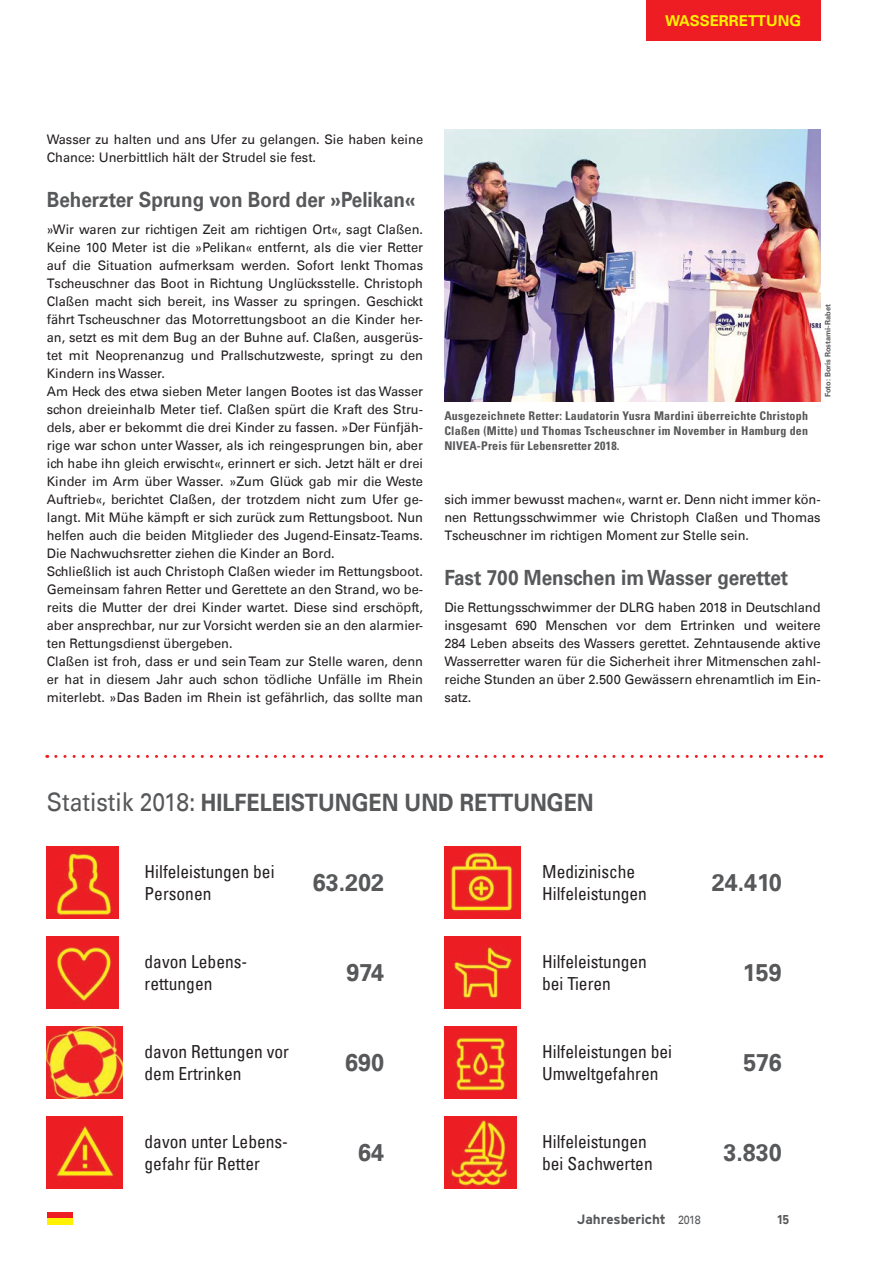
<style>
.page{position:relative;width:893px;height:1263px;background:#fff}
.page>*{position:absolute;margin:0;border:0;box-sizing:border-box;transform-origin:0 0}
.t1{font:700 24px "DLRG Univers";color:#57585a;scale:.9 1}
.t2{font:700 24px "Univers Com 65";color:#57585a}
.t3{font:700 21px "DLRG Univers";color:#57585a;scale:.9 1}
.t4{font:condensed 18px/21.6px "Univers Com 57";color:#231f20}
.t5{font:700 15px "DLRG Univers";color:#fff101}
.t6{font:700 13.5px "Interstate";letter-spacing:-.005em;color:#57585a}
.t7{font:13.2px/18px "DLRG Univers";color:#231f20}
.t8{font:700 12.75px "DLRG Univers";color:#57585a;scale:.9 1}
.t9{font:700 condensed 12px/15px "Univers LT Std";letter-spacing:.02em;color:#57585a;text-align:justify}
.t10{font:700 7.5px "Univers LT Std";color:#57585a}
.s1{font-weight:400;font-size:25.5px}
.s2{font-family:"DLRG Univers";font-weight:400;font-size:12px}
</style>
<div class="page">
<div style="left:47px;top:1212px;width:25px;height:6px;background:#ee1d23"></div>
<div style="left:47px;top:1218px;width:25px;height:7px;background:#fff101"></div>
<div style="left:646px;top:0;width:175px;height:40px;background:#ee1d23"></div>
<img style="left:444px;top:129px;width:377px;height:272px">
<svg style="left:56px;top:755px;width:766px;height:3px"></svg>
<img style="left:47px;top:846px;width:72px;height:72px">
<img style="left:47px;top:936px;width:72px;height:72px">
<img style="left:444px;top:846px;width:76px;height:72px">
<img style="left:444px;top:936px;width:76px;height:72px">
<img style="left:444px;top:1026px;width:72px;height:72px">
<img style="left:444px;top:1116px;width:72px;height:72px">
<img style="left:47px;top:1026px;width:76px;height:72px">
<img style="left:47px;top:1116px;width:76px;height:72px">
<p class="t5" style="left:665px;top:12px;width:137px">WASSERRETTUNG</p>
<p class="t7" style="left:47px;top:130px;width:378px">Wasser zu halten und ans Ufer zu gelangen. Sie haben keine<br>Chance: Unerbittlich hält der Strudel sie fest.</p>
<h2 class="t3" style="left:47px;top:187px;width:411px">Beherzter Sprung von Bord der »Pelikan«</h2>
<p class="t7" style="left:47px;top:220px;width:378px">»Wir waren zur richtigen Zeit am richtigen Ort«, sagt Claßen.<br>Keine 100 Meter ist die »Pelikan« entfernt, als die vier Retter auf die Situation aufmerksam werden. Sofort lenkt Thomas Tscheuschner das Boot in Richtung Unglücksstelle. Christoph Claßen macht sich bereit, ins Wasser zu springen. Geschickt fährt Tscheuschner das Motorrettungsboot an die Kinder her&shy;an, setzt es mit dem Bug an der Buhne auf. Claßen, ausgerüs&shy;tet mit Neoprenanzug und Prallschutzweste, springt zu den Kindern ins Wasser.<br>Am Heck des etwa sieben Meter langen Bootes ist das Wasser schon dreieinhalb Meter tief. Claßen spürt die Kraft des Stru&shy;dels, aber er bekommt die drei Kinder zu fassen. »Der Fünfjäh&shy;rige war schon unter Wasser, als ich reingesprungen bin, aber ich habe ihn gleich erwischt«, erinnert er sich. Jetzt hält er drei Kinder im Arm über Wasser. »Zum Glück gab mir die Weste Auftrieb«, berichtet Claßen, der trotzdem nicht zum Ufer ge&shy;langt. Mit Mühe kämpft er sich zurück zum Rettungsboot. Nun helfen auch die beiden Mitglieder des Jugend-Einsatz-Teams.<br>Die Nachwuchsretter ziehen die Kinder an Bord.<br>Schließlich ist auch Christoph Claßen wieder im Rettungsboot.<br>Gemeinsam fahren Retter und Gerettete an den Strand, wo be&shy;reits die Mutter der drei Kinder wartet. Diese sind erschöpft, aber ansprechbar, nur zur Vorsicht werden sie an den alarmier&shy;ten Rettungsdienst übergeben.<br>Claßen ist froh, dass er und sein Team zur Stelle waren, denn er hat in diesem Jahr auch schon tödliche Unfälle im Rhein miterlebt. »Das Baden im Rhein ist gefährlich, das sollte man</p>
<p class="t9" style="left:444px;top:408px;width:365px">Ausgezeichnete Retter: Laudatorin Yusra Mardini überreichte Christoph Claßen (Mitte) und Thomas Tscheuschner im November in Hamburg den NIVEA-Preis für Lebensretter 2018.</p>
<p class="t10" style="left:823px;top:397px;width:94px;rotate:-90deg">Foto: Boris Rostami-Rabet</p>
<p class="t7" style="left:444px;top:490px;width:378px;text-align:justify">sich immer bewusst machen«, warnt er. Denn nicht immer kön&shy;nen Rettungsschwimmer wie Christoph Claßen und Thomas Tscheuschner im richtigen Moment zur Stelle sein.</p>
<h2 class="t3" style="left:444px;top:565px;width:384px">Fast 700 Menschen im Wasser gerettet</h2>
<p class="t7" style="left:444px;top:598px;width:378px;text-align:justify">Die Rettungsschwimmer der DLRG haben 2018 in Deutschland insgesamt 690 Menschen vor dem Ertrinken und weitere 284 Leben abseits des Wassers gerettet. Zehntausende aktive Wasserretter waren für die Sicherheit ihrer Mitmenschen zahl&shy;reiche Stunden an über 2.500 Gewässern ehrenamtlich im Ein&shy;satz.</p>
<h1 class="t1" style="left:47px;top:788px;width:609px"><span class="s1">Statistik 2018:</span> HILFELEISTUNGEN UND RETTUNGEN</h1>
<h3 class="t4" style="left:145px;top:861px;width:131px">Hilfeleistungen bei<br>Personen</h3>
<h1 class="t2" style="left:313px;top:868px;width:73px">63.202</h1>
<h3 class="t4" style="left:145px;top:951px;width:104px">davon Lebens&shy;rettungen</h3>
<h1 class="t2" style="left:347px;top:958px;width:39px">974</h1>
<h3 class="t4" style="left:145px;top:1041px;width:146px">davon Rettungen vor dem Ertrinken</h3>
<h3 class="t4" style="left:145px;top:1131px;width:145px">davon unter Lebens&shy;gefahr für Retter</h3>
<h1 class="t2" style="left:345px;top:1048px;width:40px">690</h1>
<h1 class="t2" style="left:358px;top:1138px;width:27px">64</h1>
<h3 class="t4" style="left:542px;top:861px;width:106px">Medizinische<br>Hilfeleistungen</h3>
<h1 class="t2" style="left:712px;top:868px;width:71px">24.410</h1>
<h3 class="t4" style="left:542px;top:951px;width:106px">Hilfeleistungen bei Tieren</h3>
<h1 class="t2" style="left:743px;top:958px;width:40px">159</h1>
<h3 class="t4" style="left:542px;top:1041px;width:131px">Hilfeleistungen bei<br>Umweltgefahren</h3>
<h1 class="t2" style="left:743px;top:1048px;width:40px">576</h1>
<h3 class="t4" style="left:542px;top:1131px;width:112px">Hilfeleistungen bei Sachwerten</h3>
<h1 class="t2" style="left:723px;top:1138px;width:60px">3.830</h1>
<p class="t6" style="left:577px;top:1211px;width:125px">Jahresbericht <span class="s2">2018</span></p>
<p class="t8" style="left:777px;top:1212px;width:15px">15</p>
</div>
